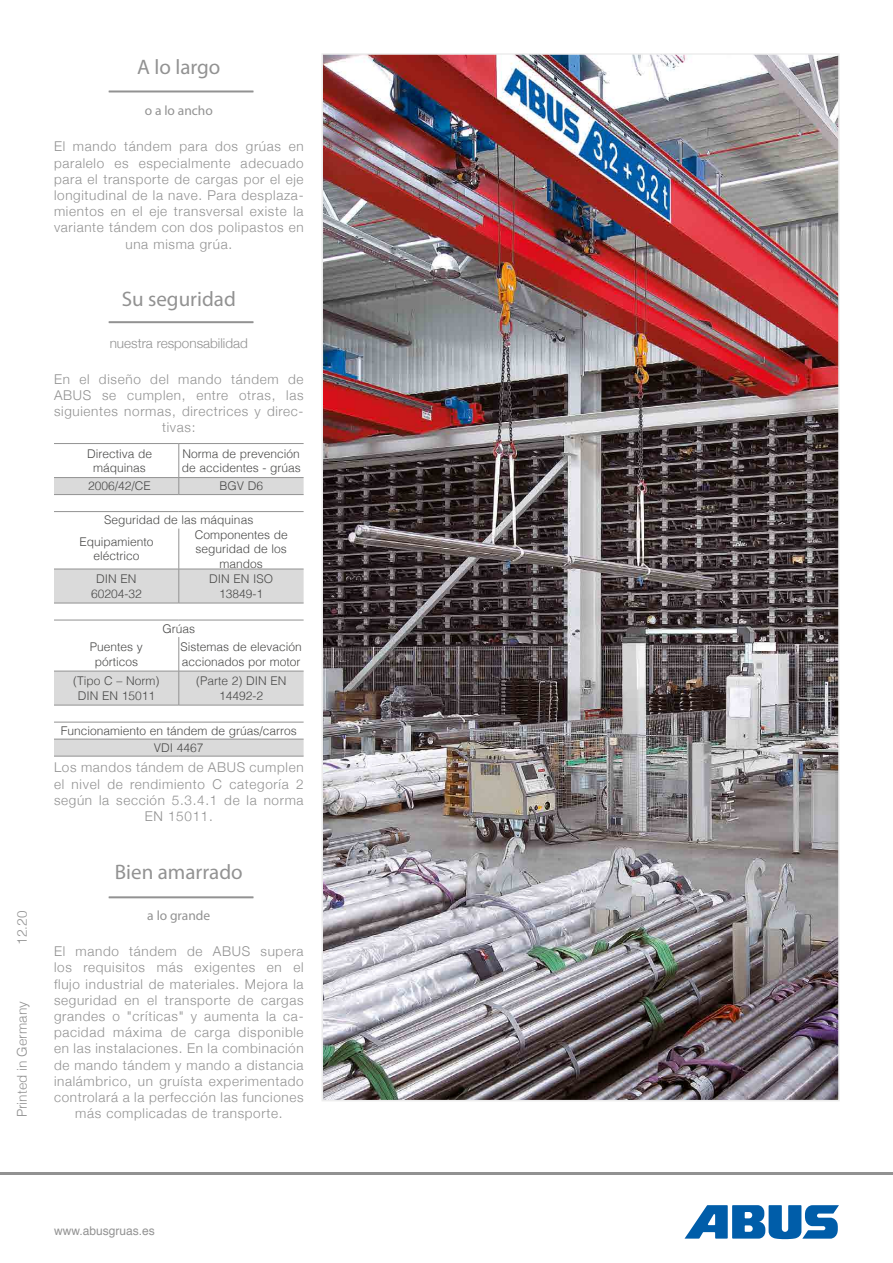
<style>
.page{position:relative;width:893px;height:1263px;background:#fff}
.page>*{position:absolute;margin:0;border:0;box-sizing:border-box;transform-origin:0 0}
.t1{font:21px "Myriad Pro";color:#929292}
.t2{font:300 13.5px/16.2px "Helvetica Neue";letter-spacing:.05em;color:#929292;text-align:center}
.t3{font:300 13.5px "Helvetica Neue";color:#929292}
.t4{font:300 13.5px "Helvetica";color:#929292}
.t5{font:13.5px "Myriad Pro";color:#929292}
.t6{font:300 12px/14.4px "Helvetica";color:#4a4a49;text-align:center}
.t7{font:12px "Helvetica";color:#929292}
</style>
<div class="page">
<svg style="left:684px;top:1205px;width:155px;height:34px"></svg>
<hr style="left:0;top:1173px;width:893px;height:2px;background:#929292">
<img style="left:324px;top:56px;width:513px;height:1042px">
<svg style="left:54px;top:528px;width:250px;height:228px"></svg>
<hr style="left:54px;top:722px;width:125px;height:1px;background:#929292">
<hr style="left:179px;top:722px;width:125px;height:1px;background:#929292">
<hr style="left:54px;top:739px;width:125px;height:1px;background:#929292">
<hr style="left:179px;top:739px;width:125px;height:1px;background:#929292">
<hr style="left:54px;top:756px;width:125px;height:1px;background:#929292">
<hr style="left:179px;top:756px;width:125px;height:1px;background:#929292">
<hr style="left:54px;top:620px;width:125px;height:1px;background:#929292">
<hr style="left:179px;top:620px;width:125px;height:1px;background:#929292">
<hr style="left:54px;top:511px;width:125px;height:1px;background:#929292">
<hr style="left:179px;top:511px;width:125px;height:1px;background:#929292">
<svg style="left:54px;top:443px;width:250px;height:51px"></svg>
<hr style="left:54px;top:494px;width:125px;height:1px;background:#929292">
<hr style="left:179px;top:494px;width:125px;height:1px;background:#929292">
<hr style="left:179px;top:529px;width:1px;height:40px;background:#929292">
<hr style="left:54px;top:569px;width:125px;height:1px;background:#929292">
<hr style="left:179px;top:569px;width:125px;height:1px;background:#929292">
<hr style="left:179px;top:569px;width:1px;height:34px;background:#929292">
<hr style="left:54px;top:603px;width:125px;height:1px;background:#929292">
<hr style="left:179px;top:603px;width:125px;height:1px;background:#929292">
<hr style="left:179px;top:637px;width:1px;height:34px;background:#929292">
<hr style="left:54px;top:671px;width:125px;height:1px;background:#929292">
<hr style="left:179px;top:671px;width:125px;height:1px;background:#929292">
<hr style="left:179px;top:671px;width:1px;height:34px;background:#929292">
<hr style="left:54px;top:705px;width:125px;height:1px;background:#929292">
<hr style="left:179px;top:705px;width:125px;height:1px;background:#929292">
<svg style="left:109px;top:321px;width:145px;height:2px"></svg>
<svg style="left:109px;top:896px;width:145px;height:2px"></svg>
<svg style="left:109px;top:90px;width:145px;height:2px"></svg>
<p class="t4" style="left:11px;top:944px;width:35px;rotate:-90deg">12.20</p>
<p class="t4" style="left:11px;top:1117px;width:118px;rotate:-90deg">Printed in Germany</p>
<h1 class="t1" style="left:137px;top:54px;width:85px">A lo largo</h1>
<p class="t5" style="left:145px;top:103px;width:70px">o a lo ancho</p>
<p class="t2" style="left:54px;top:138px;width:251px">El mando tándem para dos grúas en paralelo es especialmente adecuado para el transporte de cargas por el eje longitudinal de la nave. Para desplaza&shy;mientos en el eje transversal existe la variante tándem con dos polipastos en una misma grúa.</p>
<h1 class="t1" style="left:122px;top:286px;width:116px">Su seguridad</h1>
<p class="t3" style="left:110px;top:332px;width:140px">nuestra responsabilidad</p>
<p class="t2" style="left:54px;top:370px;width:251px">En el diseño del mando tándem de<br>ABUS se cumplen, entre otras, las siguientes normas, directrices y direc&shy;tivas:</p>
<p class="t6" style="left:87px;top:446px;width:67px">Directiva de máquinas</p>
<p class="t6" style="left:182px;top:446px;width:121px;text-align:left">Norma de prevención de accidentes - grúas</p>
<p class="t6" style="left:88px;top:478px;width:64px">2006/42/CE</p>
<p class="t6" style="left:219px;top:478px;width:45px">BGV D6</p>
<p class="t6" style="left:79px;top:509px;width:175px;line-height:21.5px;text-align:left;text-indent:25px">Seguridad de las máquinas<br>Equipamiento</p>
<p class="t6" style="left:93px;top:548px;width:48px">eléctrico</p>
<p class="t6" style="left:195px;top:527px;width:95px">Componentes de seguridad de los mandos</p>
<p class="t6" style="left:91px;top:571px;width:52px">DIN EN<br>60204-32</p>
<p class="t6" style="left:209px;top:571px;width:66px">DIN EN ISO<br>13849-1</p>
<p class="t6" style="left:162px;top:621px;width:34px">Grúas</p>
<p class="t6" style="left:90px;top:639px;width:55px">Puentes y pórticos</p>
<p class="t6" style="left:180px;top:639px;width:123px;text-align:left">Sistemas de elevación accionados por motor</p>
<p class="t6" style="left:73px;top:673px;width:88px">(Tipo C – Norm)<br>DIN EN 15011</p>
<p class="t6" style="left:196px;top:673px;width:92px">(Parte 2) DIN EN<br>14492-2</p>
<p class="t6" style="left:61px;top:722px;width:238px;line-height:17px">Funcionamiento en tándem de grúas/carros<br>VDI 4467</p>
<p class="t2" style="left:54px;top:759px;width:251px">Los mandos tándem de ABUS cumplen el nivel de rendimiento C categoría 2 según la sección 5.3.4.1 de la norma<br>EN 15011.</p>
<h1 class="t1" style="left:115px;top:859px;width:129px">Bien amarrado</h1>
<p class="t5" style="left:147px;top:907px;width:65px">a lo grande</p>
<p class="t2" style="left:54px;top:942px;width:251px">El mando tándem de ABUS supera los requisitos más exigentes en el flujo industrial de materiales. Mejora la seguridad en el transporte de cargas grandes o "críticas" y aumenta la ca&shy;pacidad máxima de carga disponible en las instalaciones. En la combinación de mando tándem y mando a distancia inalámbrico, un gruísta experimentado controlará a la perfección las funciones más complicadas de transporte.</p>
<p class="t7" style="left:54px;top:1222px;width:102px">www.abusgruas.es</p>
</div>
